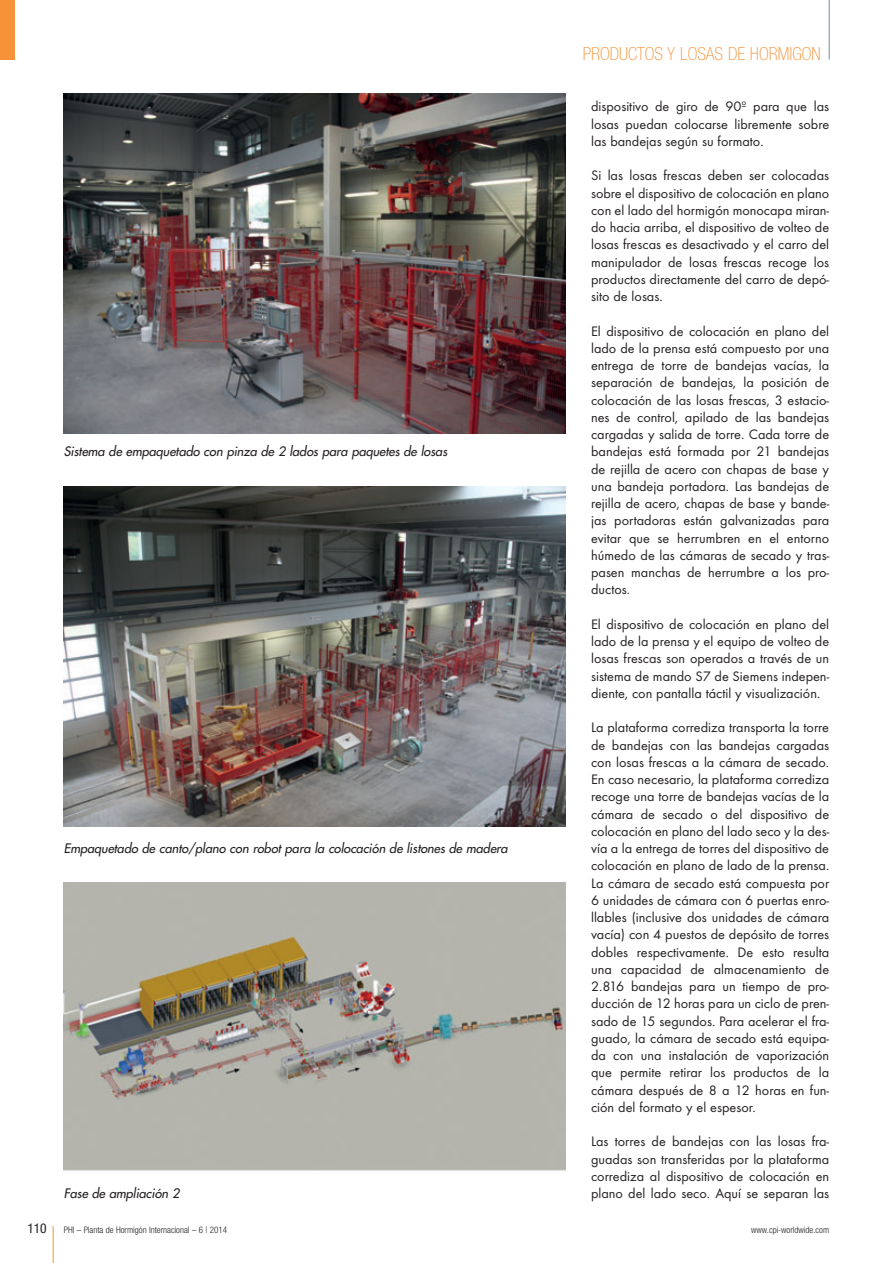
<style>
.page{position:relative;width:893px;height:1263px;background:#fff}
.page>*{position:absolute;margin:0;border:0;box-sizing:border-box;transform-origin:0 0}
.t1{font:100 condensed 18px "Helvetica Neue";color:#f69238}
.t2{font:14.25px/17.2px "Futura T";color:#231f20;text-align:justify}
.t3{font:condensed 13.5px "Helvetica Neue";color:#231f20}
.t4{font:italic 12.75px "Futura";color:#231f20}
.t5{font:300 condensed 9px "Helvetica Neue";color:#231f20}
</style>
<div class="page">
<hr style="left:53px;top:1226px;width:1px;height:37px;background:#f69238">
<hr style="left:829px;top:0;width:1px;height:60px;background:#73909f">
<div style="left:0;top:0;width:15px;height:60px;background:#f69238"></div>
<img style="left:64px;top:94px;width:502px;height:339px">
<img style="left:64px;top:487px;width:502px;height:339px">
<img style="left:64px;top:882px;width:502px;height:289px">
<p class="t4" style="left:64px;top:443px;width:388px">Sistema de empaquetado con pinza de 2 lados para paquetes de losas</p>
<p class="t4" style="left:64px;top:840px;width:448px">Empaquetado de canto/plano con robot para la colocación de listones de madera</p>
<p class="t4" style="left:64px;top:1185px;width:120px">Fase de ampliación 2</p>
<p class="t1" style="left:583px;top:43px;width:239px">PRODUCTOS Y LOSAS DE HORMIGON</p>
<p class="t2" style="left:591px;top:98px;width:240px">dispositivo de giro de 90º para que las losas puedan colocarse libremente sobre las bandejas según su formato.</p>
<p class="t2" style="left:591px;top:167px;width:240px">Si las losas frescas deben ser colocadas sobre el dispositivo de colocación en plano con el lado del hormigón monocapa miran&shy;do hacia arriba, el dispositivo de volteo de losas frescas es desactivado y el carro del manipulador de losas frescas recoge los productos directamente del carro de depó&shy;sito de losas.</p>
<p class="t2" style="left:591px;top:322px;width:240px">El dispositivo de colocación en plano del lado de la prensa está compuesto por una entrega de torre de bandejas vacías, la separación de bandejas, la posición de colocación de las losas frescas, 3 estacio&shy;nes de control, apilado de las bandejas cargadas y salida de torre. Cada torre de bandejas está formada por 21 bandejas de rejilla de acero con chapas de base y una bandeja portadora. Las bandejas de rejilla de acero, chapas de base y bande&shy;jas portadoras están galvanizadas para evitar que se herrumbren en el entorno húmedo de las cámaras de secado y tras&shy;pasen manchas de herrumbre a los pro&shy;ductos.</p>
<p class="t2" style="left:591px;top:615px;width:240px">El dispositivo de colocación en plano del lado de la prensa y el equipo de volteo de losas frescas son operados a través de un sistema de mando S7 de Siemens indepen&shy;diente, con pantalla táctil y visualización.</p>
<p class="t2" style="left:591px;top:719px;width:240px">La plataforma corrediza transporta la torre de bandejas con las bandejas cargadas con losas frescas a la cámara de secado.<br>En caso necesario, la plataforma corrediza recoge una torre de bandejas vacías de la cámara de secado o del dispositivo de colocación en plano del lado seco y la des&shy;vía a la entrega de torres del dispositivo de colocación en plano de lado de la prensa.<br>La cámara de secado está compuesta por 6 unidades de cámara con 6 puertas enro&shy;llables (inclusive dos unidades de cámara vacía) con 4 puestos de depósito de torres dobles respectivamente. De esto resulta una capacidad de almacenamiento de 2.816 bandejas para un tiempo de pro&shy;ducción de 12 horas para un ciclo de pren&shy;sado de 15 segundos. Para acelerar el fra&shy;guado, la cámara de secado está equipa&shy;da con una instalación de vaporización que permite retirar los productos de la cámara después de 8 a 12 horas en fun&shy;ción del formato y el espesor.</p>
<p class="t2" style="left:591px;top:1133px;width:240px">Las torres de bandejas con las losas fra&shy;guadas son transferidas por la plataforma corrediza al dispositivo de colocación en plano del lado seco. Aquí se separan las</p>
<p class="t3" style="left:27px;top:1220px;width:21px">110</p>
<p class="t5" style="left:64px;top:1224px;width:165px">PHI – Planta de Hormigón Internacional – 6 | 2014</p>
<p class="t5" style="left:751px;top:1224px;width:79px">www.cpi-worldwide.com</p>
</div>
